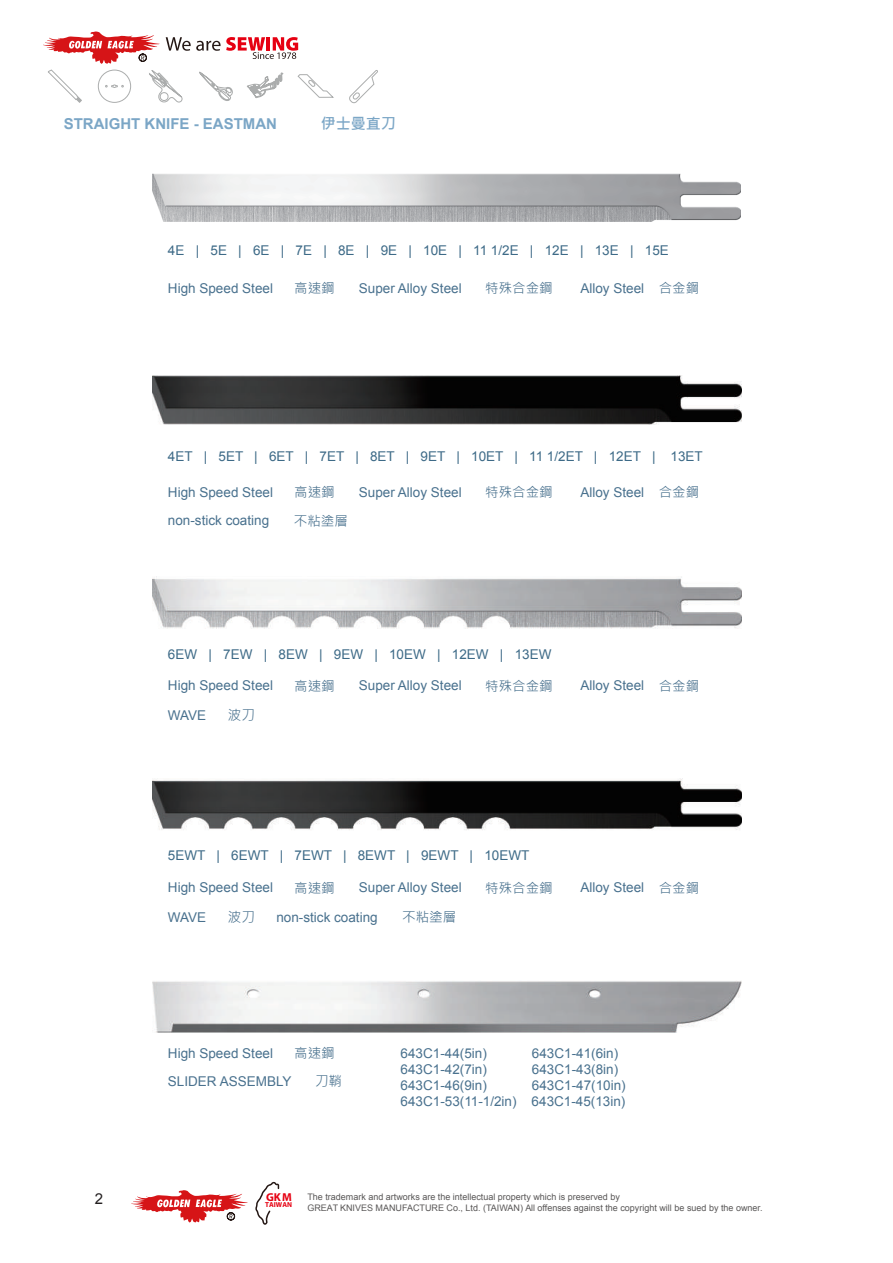
<style>
.page{position:relative;width:893px;height:1263px;background:#fff}
.page>*{position:absolute;margin:0;border:0;box-sizing:border-box;transform-origin:0 0}
.t1{font:700 15px "Arial";color:#7ba6c6}
.t2{font:700 15px "Microsoft Jheng Hei";color:#7ba6c6}
.t3{font:15px "Arial";color:#231f20}
.t4{font:13.5px/16.2px "Arial";color:#49718e;text-align:right}
.t5{font:13.5px "Arial";color:#3d6a87}
.t6{font:13.5px "Microsoft Jheng Hei";color:#49718e}
.t7{font:700 11.55px "Myriad Pro";color:#e60012}
.t8{font:9px/10.8px "Arial";color:#595757}
.t9{font:700 7.2px "Myriad Pro";color:#e60012}
</style>
<div class="page">
<svg style="left:48px;top:70px;width:330px;height:34px"></svg>
<svg style="left:43px;top:31px;width:117px;height:33px"></svg>
<svg style="left:166px;top:37px;width:132px;height:22px"></svg>
<svg style="left:255px;top:1182px;width:24px;height:43px"></svg>
<svg style="left:131px;top:1190px;width:117px;height:32px"></svg>
<img style="left:152px;top:174px;width:588px;height:48px">
<img style="left:152px;top:376px;width:590px;height:49px">
<img style="left:152px;top:577px;width:590px;height:51px">
<img style="left:152px;top:779px;width:589px;height:51px">
<img style="left:152px;top:981px;width:589px;height:52px">
<p class="t1" style="left:64px;top:113px;width:215px">STRAIGHT KNIFE - EASTMAN</p>
<p class="t2" style="left:321px;top:114px;width:76px">伊士曼直刀</p>
<p class="t5" style="left:168px;top:242px;width:502px">4E | 5E | 6E | 7E | 8E | 9E | 10E | 11 1/2E | 12E | 13E | 15E</p>
<p class="t4" style="left:168px;top:280px;width:107px">High Speed Steel</p>
<p class="t6" style="left:294px;top:280px;width:42px">高速鋼</p>
<p class="t4" style="left:359px;top:280px;width:104px">Super Alloy Steel</p>
<p class="t6" style="left:485px;top:280px;width:69px">特殊合金鋼</p>
<p class="t4" style="left:580px;top:280px;width:65px">Alloy Steel</p>
<p class="t6" style="left:659px;top:280px;width:42px">合金鋼</p>
<p class="t5" style="left:168px;top:448px;width:536px">4ET | 5ET | 6ET | 7ET | 8ET | 9ET | 10ET | 11 1/2ET | 12ET | 13ET</p>
<p class="t4" style="left:168px;top:484px;width:107px">High Speed Steel</p>
<p class="t4" style="left:168px;top:512px;width:103px">non-stick coating</p>
<p class="t6" style="left:294px;top:484px;width:42px">高速鋼</p>
<p class="t6" style="left:294px;top:512px;width:55px">不粘塗層</p>
<p class="t4" style="left:359px;top:484px;width:104px">Super Alloy Steel</p>
<p class="t6" style="left:485px;top:484px;width:69px">特殊合金鋼</p>
<p class="t4" style="left:580px;top:484px;width:65px">Alloy Steel</p>
<p class="t6" style="left:659px;top:484px;width:42px">合金鋼</p>
<p class="t5" style="left:168px;top:645px;width:385px">6EW | 7EW | 8EW | 9EW | 10EW | 12EW | 13EW</p>
<p class="t4" style="left:168px;top:678px;width:107px">High Speed Steel</p>
<p class="t4" style="left:168px;top:707px;width:40px">WAVE</p>
<p class="t6" style="left:228px;top:707px;width:28px">波刀</p>
<p class="t6" style="left:294px;top:677px;width:42px">高速鋼</p>
<p class="t4" style="left:359px;top:678px;width:104px">Super Alloy Steel</p>
<p class="t6" style="left:485px;top:677px;width:69px">特殊合金鋼</p>
<p class="t4" style="left:580px;top:678px;width:65px">Alloy Steel</p>
<p class="t6" style="left:659px;top:677px;width:42px">合金鋼</p>
<p class="t5" style="left:168px;top:846px;width:363px">5EWT | 6EWT | 7EWT | 8EWT | 9EWT | 10EWT</p>
<p class="t4" style="left:168px;top:880px;width:107px">High Speed Steel</p>
<p class="t6" style="left:294px;top:879px;width:42px">高速鋼</p>
<p class="t4" style="left:359px;top:880px;width:104px">Super Alloy Steel</p>
<p class="t4" style="left:168px;top:909px;width:40px">WAVE</p>
<p class="t6" style="left:228px;top:909px;width:28px">波刀</p>
<p class="t4" style="left:276px;top:909px;width:103px">non-stick coating</p>
<p class="t6" style="left:402px;top:909px;width:55px">不粘塗層</p>
<p class="t6" style="left:485px;top:879px;width:69px">特殊合金鋼</p>
<p class="t4" style="left:580px;top:880px;width:65px">Alloy Steel</p>
<p class="t6" style="left:659px;top:879px;width:42px">合金鋼</p>
<p class="t6" style="left:294px;top:1045px;width:42px">高速鋼</p>
<p class="t4" style="left:168px;top:1045px;width:107px">High Speed Steel</p>
<p class="t4" style="left:401px;top:1045px;width:88px">643C1-44(5in)</p>
<p class="t4" style="left:532px;top:1045px;width:88px">643C1-41(6in)</p>
<p class="t4" style="left:401px;top:1061px;width:88px">643C1-42(7in)</p>
<p class="t4" style="left:532px;top:1061px;width:88px">643C1-43(8in)</p>
<p class="t4" style="left:401px;top:1077px;width:88px">643C1-46(9in)</p>
<p class="t6" style="left:315px;top:1073px;width:28px">刀鞘</p>
<p class="t4" style="left:168px;top:1073px;width:125px">SLIDER ASSEMBLY</p>
<p class="t4" style="left:401px;top:1077px;width:227px">643C1-47(10in)<br>643C1-53(11-1/2in) 643C1-45(13in)</p>
<p class="t7" style="left:266px;top:1190px;width:27px">GKM</p>
<p class="t9" style="left:265px;top:1201px;width:28px">TAIWAN</p>
<p class="t3" style="left:95px;top:1189px;width:10px">2</p>
<p class="t8" style="left:307px;top:1192px;width:457px">The trademark and artworks are the intellectual property which is preserved by<br>GREAT KNIVES MANUFACTURE Co., Ltd. (TAIWAN) All offenses against the copyright will be sued by the owner.</p>
</div>
